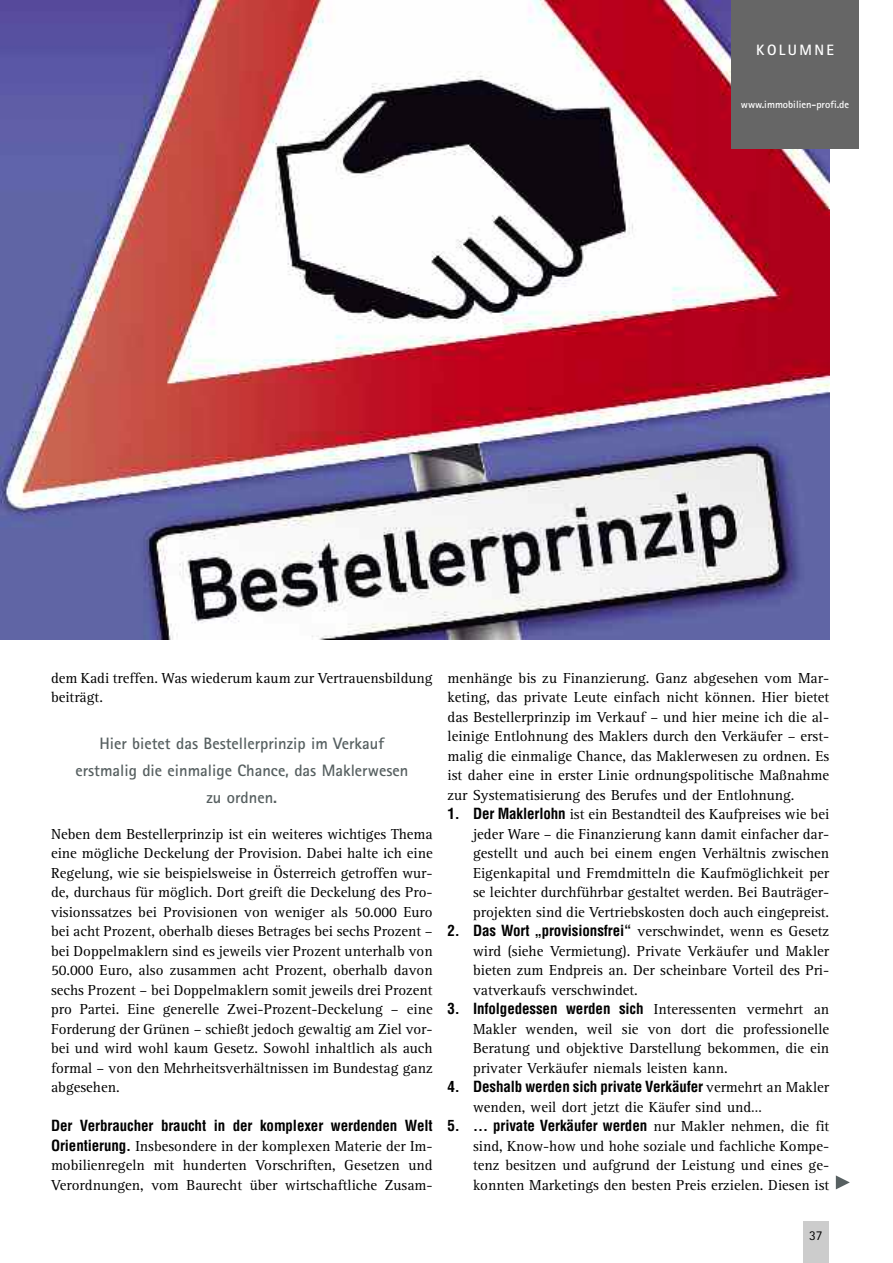
<style>
.page{position:relative;width:893px;height:1263px;background:#fff}
.page>*{position:absolute;margin:0;border:0;box-sizing:border-box;transform-origin:0 0}
.t1{font:700 16.5px/27px "Rotis Sans Serif";color:#576061;text-align:center}
.t2{font:15px/19.5px "Rotis Serif";color:#000;text-align:justify}
.t3{font:700 condensed 15px "Helvetica";letter-spacing:-.01em;color:#000}
.t4{font:700 15px "Rotis Sans Serif";letter-spacing:.16em;color:#fff}
.t5{font:13.5px "Rotis Sans Serif";color:#000}
.t6{font:700 10.5px "Rotis Sans Serif";color:#fff}
.s1{font-family:"Helvetica";font-weight:700;font-stretch:condensed}
.s2{font-family:"Rotis Serif";font-weight:400;font-stretch:normal}
</style>
<div class="page">
<div style="left:804px;top:1220px;width:25px;height:43px;background:#ccc"></div>
<svg style="left:836px;top:1175px;width:14px;height:14px"></svg>
<img style="left:0;top:0;width:829px;height:639px">
<div style="left:731px;top:0;width:128px;height:149px;background:#666"></div>
<p class="t4" style="left:756px;top:45px;width:79px">KOLUMNE</p>
<p class="t6" style="left:741px;top:101px;width:110px">www.immobilien-profi.de</p>
<p class="t2" style="left:51px;top:669px;width:383px">dem Kadi treffen. Was wiederum kaum zur Vertrauensbildung beiträgt.</p>
<p class="t1" style="left:75px;top:731px;width:334px">Hier bietet das Bestellerprinzip im Verkauf erstmalig die einmalige Chance, das Maklerwesen zu ordnen.</p>
<p class="t2" style="left:51px;top:825px;width:383px">Neben dem Bestellerprinzip ist ein weiteres wichtiges Thema eine mögliche Deckelung der Provision. Dabei halte ich eine Regelung, wie sie beispielsweise in Österreich getroffen wur&shy;de, durchaus für möglich. Dort greift die Deckelung des Pro&shy;visionssatzes bei Provisionen von weniger als 50.000 Euro bei acht Prozent, oberhalb dieses Betrages bei sechs Prozent – bei Doppelmaklern sind es jeweils vier Prozent unterhalb von 50.000 Euro, also zusammen acht Prozent, oberhalb davon sechs Prozent – bei Doppelmaklern somit jeweils drei Prozent pro Partei. Eine generelle Zwei-Prozent-Deckelung – eine Forderung der Grünen – schießt jedoch gewaltig am Ziel vor&shy;bei und wird wohl kaum Gesetz. Sowohl inhaltlich als auch formal – von den Mehrheitsverhältnissen im Bundestag ganz abgesehen.</p>
<p class="t3" style="left:51px;top:1117px;width:383px">Der Verbraucher braucht in der komplexer werdenden Welt</p>
<p class="t2" style="left:51px;top:1137px;width:383px"><span class="s1">Orientierung.</span> Insbesondere in der komplexen Materie der Im&shy;mobilienregeln mit hunderten Vorschriften, Gesetzen und Verordnungen, vom Baurecht über wirtschaftliche Zusam-</p>
<p class="t2" style="left:448px;top:669px;width:383px">menhänge bis zu Finanzierung. Ganz abgesehen vom Mar&shy;keting, das private Leute einfach nicht können. Hier bietet das Bestellerprinzip im Verkauf – und hier meine ich die al&shy;leinige Entlohnung des Maklers durch den Verkäufer – erst&shy;malig die einmalige Chance, das Maklerwesen zu ordnen. Es ist daher eine in erster Linie ordnungspolitische Maßnahme zur Systematisierung des Berufes und der Entlohnung.</p>
<p class="t2" style="left:473px;top:806px;width:358px;text-indent:-26px"><span class="s1">1. Der Maklerlohn</span> ist ein Bestandteil des Kaufpreises wie bei jeder Ware – die Finanzierung kann damit einfacher dar&shy;gestellt und auch bei einem engen Verhältnis zwischen Eigenkapital und Fremdmitteln die Kaufmöglichkeit per se leichter durchführbar gestaltet werden. Bei Bauträger&shy;projekten sind die Vertriebskosten doch auch eingepreist.</p>
<p class="t3" style="left:448px;top:922px;width:383px">2. Das Wort „provisionsfrei“ <span class="s2">verschwindet, wenn es Gesetz</span></p>
<p class="t2" style="left:473px;top:942px;width:358px">wird (siehe Vermietung). Private Verkäufer und Makler bieten zum Endpreis an. Der scheinbare Vorteil des Pri&shy;vatverkaufs verschwindet.</p>
<p class="t3" style="left:448px;top:1000px;width:383px">3. Infolgedessen werden sich <span class="s2">Interessenten vermehrt an</span></p>
<p class="t2" style="left:473px;top:1020px;width:358px">Makler wenden, weil sie von dort die professionelle Beratung und objektive Darstellung bekommen, die ein privater Verkäufer niemals leisten kann.</p>
<p class="t3" style="left:448px;top:1078px;width:383px">4. Deshalb werden sich private Verkäufer <span class="s2">vermehrt an Makler</span></p>
<p class="t2" style="left:473px;top:1098px;width:290px">wenden, weil dort jetzt die Käufer sind und…</p>
<p class="t3" style="left:448px;top:1117px;width:383px">5. … private Verkäufer werden <span class="s2">nur Makler nehmen, die fit</span></p>
<p class="t2" style="left:473px;top:1137px;width:358px">sind, Know-how und hohe soziale und fachliche Kompe&shy;tenz besitzen und aufgrund der Leistung und eines ge&shy;konnten Marketings den besten Preis erzielen. Diesen ist</p>
<p class="t5" style="left:809px;top:1230px;width:15px">37</p>
</div>
